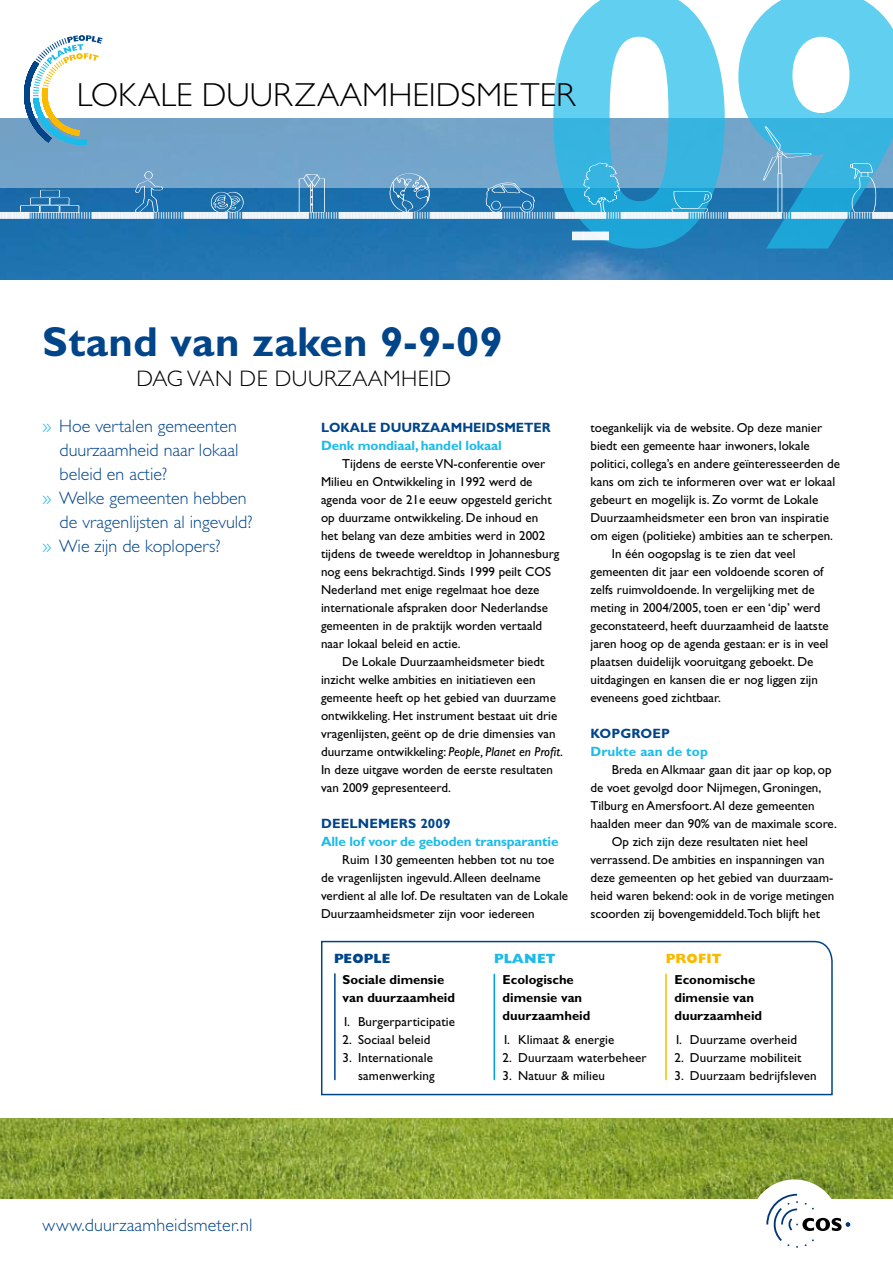
<style>
.page{position:relative;width:893px;height:1263px;background:#fff}
.page>*{position:absolute;margin:0;border:0;box-sizing:border-box;transform-origin:0 0}
.t1{font:700 42px "Gill Sans";color:#004489}
.t2{font:300 33.45px "Gill Sans";color:#000}
.t3{font:300 22.5px "Gill Sans";letter-spacing:.02em;color:#000}
.t4{font:300 18px "Gill Sans";color:#004489}
.t5{font:700 13.5px "Gill Sans";letter-spacing:-.01em;color:#1dbbea}
.t6{font:700 13.5px "Gill Sans";color:#004489}
.t7{font:800 13.5px "Gill Sans";letter-spacing:.02em;color:#1dbbea}
.t8{font:800 13.5px "Gill Sans";letter-spacing:.02em;color:#faba00}
.t9{font:800 13.5px "Gill Sans";letter-spacing:.02em;color:#004489}
.t10{font:13.05px/18px "Gill Sans";color:#000}
.t11{font:700 13.05px/18px "Gill Sans";color:#000}
.t12{font:700 7.35px "Gill Sans";color:#fff}
.s1{color:#1dbbea}
.s2{font-style:italic}
</style>
<div class="page">
<img style="left:0;top:1118px;width:893px;height:81px">
<img style="left:0;top:188px;width:893px;height:92px">
<svg style="left:321px;top:940px;width:512px;height:156px"></svg>
<svg style="left:749px;top:1179px;width:101px;height:69px"></svg>
<div style="left:0;top:118px;width:893px;height:70px;background:#73a3ca"></div>
<hr style="left:494px;top:974px;width:1px;height:105px;background:#009ee0">
<hr style="left:665px;top:974px;width:2px;height:105px;background:#faba00">
<hr style="left:334px;top:974px;width:2px;height:105px;background:#004489">
<svg style="left:553px;top:0;width:340px;height:249px"></svg>
<svg style="left:24px;top:35px;width:79px;height:110px"></svg>
<div style="left:71px;top:84px;width:202px;height:25px;background:#fff"></div>
<svg style="left:583px;top:162px;width:37px;height:51px;background:#3db1dd"></svg>
<svg style="left:19px;top:190px;width:61px;height:23px"></svg>
<svg style="left:298px;top:174px;width:27px;height:39px"></svg>
<svg style="left:210px;top:190px;width:34px;height:25px"></svg>
<svg style="left:486px;top:183px;width:49px;height:30px"></svg>
<svg style="left:134px;top:171px;width:30px;height:43px"></svg>
<svg style="left:670px;top:191px;width:42px;height:22px"></svg>
<svg style="left:850px;top:163px;width:26px;height:50px"></svg>
<svg style="left:762px;top:126px;width:50px;height:87px"></svg>
<svg style="left:390px;top:173px;width:41px;height:41px"></svg>
<h2 class="t2" style="left:77px;top:75px;width:500px">Lokale Duurzaamheidsmeter</h2>
<p class="t12" style="left:-1px;top:211px;width:896px">||||||||||||||||||||||||||||||||||||||||||||||||||||||| | | | | | | | | | | | | | | | | | | | | | | | | ||||||||||||||||||||||||||||||||||||||||||||||||||||||||||||||||||||||||||||||||||||||||||||||||||||||||||||||||||||| | | | | | | | | | | | |||||||||||||||||||||||||||||||||||||||||||||||||||||||||||||||||||||||||||||||||| | | | | | ||||||||||||||||||||||||||||||||||||||||||||||||||||||||||||||||||||||||||||||||||||||||||||||||||||||||||||||||||||||||||||| | | | | | | | | | | | |||||||||||||||||||||||||||||||||||||||||||||||||||||||||||||||||||||||||||||||||||||||||||||||||||||||||||||||||||||||||||||||||||||||||| | | | | | | ||||||||||||||||||||||||||||||||||||||||||||||||||||||||||||||||||||||||||||||||||||||||||||||||||||||||||||||||||||||||||||||||||||||| | | | | | | | | | | | | | | | | | | | | |||||||||||||||||||||||||||||||||||||||||||||||||||||||||||||||||||||||||||||||||||||||||||||||| | | | | | ||||||||||||||||||||||||||||||||||||||||||||||||||||||||||||||||||||||||||||||||||||||||||||||||||||||||||||||||||||||||||||||| | | | | | | | | | | | | | | | |||||||||||||||||||||||||||||||||||||||||||||||||||||||||||||||||||||||||||||||||||||||||||||||||||| | | | ||||||||||||||||||||||||||||||||||||||||||||||||||||||||||||||||||||||||||||||||||||||||||||||||||||||||| | | | | | | | | | |||||||||||||||||||||||||||||||||||||||</p>
<h1 class="t1" style="left:43px;top:317px;width:462px">Stand van zaken 9-9-09</h1>
<h3 class="t3" style="left:136px;top:366px;width:311px">Dag van d e Duurzaamheid</h3>
<h3 class="t4" style="left:43px;top:416px;width:196px"><span class="s1">»</span> H oe vertalen gemeenten</h3>
<h3 class="t4" style="left:60px;top:440px;width:180px">duurzaamheid naar lokaal</h3>
<h3 class="t4" style="left:60px;top:464px;width:109px">beleid en actie?</h3>
<h3 class="t4" style="left:43px;top:488px;width:206px"><span class="s1">»</span> Welke gemeenten hebben</h3>
<h3 class="t4" style="left:60px;top:512px;width:194px">de vragenlijsten al ingevuld?</h3>
<h3 class="t4" style="left:43px;top:536px;width:180px"><span class="s1">»</span> Wie zijn de koplopers?</h3>
<p class="t6" style="left:321px;top:419px;width:231px">Lokale Duurzaamheidsmeter</p>
<p class="t5" style="left:321px;top:437px;width:182px">Denk mondiaal, handel lokaal</p>
<p class="t10" style="left:321px;top:455px;width:240px;text-indent:21px">Tijdens de eerste VN-conferentie over Milieu en Ontwikkeling in 1992 werd de agenda voor de 21e eeuw opgesteld gericht op duurzame ontwikkeling. De inhoud en<br>het belang van deze ambities werd in 2002 tijdens de tweede wereldtop in Johannesburg nog eens bekrachtigd. Sinds 1999 peilt COS Nederland met enige regelmaat hoe deze internationale afspraken door Nederlandse gemeenten in de praktijk worden vertaald naar lokaal beleid en actie.</p>
<p class="t10" style="left:321px;top:653px;width:243px;text-indent:21px">De Lokale Duurzaamheidsmeter biedt inzicht welke ambities en initiatieven een gemeente heeft op het gebied van duurzame ontwikkeling. Het instrument bestaat uit drie vragenlijsten, geënt op de drie dimensies van duurzame ontwikkeling: <span class="s2">People, Planet en Profit</span>.<br>In deze uitgave worden de eerste resultaten van 2009 gepresenteerd.</p>
<p class="t6" style="left:321px;top:815px;width:131px">Deelnemers 2009</p>
<p class="t5" style="left:321px;top:833px;width:239px">Alle lof voor de geboden transparantie</p>
<p class="t10" style="left:321px;top:851px;width:249px;text-indent:21px">Ruim 130 gemeenten hebben tot nu toe de vragenlijsten ingevuld. Alleen deelname verdient al alle lof. De resultaten van de Lokale Duurzaamheidsmeter zijn voor iedereen</p>
<p class="t10" style="left:590px;top:419px;width:233px">toegankelijk via de website. Op deze manier</p>
<p class="t10" style="left:590px;top:437px;width:221px">biedt een gemeente haar inwoners, lokale</p>
<p class="t10" style="left:590px;top:455px;width:251px">politici, collega’s en andere geïnteresseerden de</p>
<p class="t10" style="left:590px;top:473px;width:246px">kans om zich te informeren over wat er lokaal</p>
<p class="t10" style="left:590px;top:491px;width:229px">gebeurt en mogelijk is. Zo vormt de Lokale</p>
<p class="t10" style="left:590px;top:509px;width:240px">Duurzaamheidsmeter een bron van inspiratie</p>
<p class="t10" style="left:590px;top:527px;width:244px">om eigen (politieke) ambities aan te scherpen.</p>
<p class="t10" style="left:612px;top:545px;width:185px">In één oogopslag is te zien dat veel</p>
<p class="t10" style="left:590px;top:563px;width:235px">gemeenten dit jaar een voldoende scoren of</p>
<p class="t10" style="left:590px;top:581px;width:226px">zelfs ruimvoldoende. In vergelijking met de</p>
<p class="t10" style="left:590px;top:599px;width:232px">meting in 2004/2005, toen er een ‘dip’ werd</p>
<p class="t10" style="left:590px;top:617px;width:240px">geconstateerd, heeft duurzaamheid de laatste</p>
<p class="t10" style="left:590px;top:635px;width:239px">jaren hoog op de agenda gestaan: er is in veel</p>
<p class="t10" style="left:590px;top:653px;width:224px">plaatsen duidelijk vooruitgang geboekt. De</p>
<p class="t10" style="left:590px;top:671px;width:229px">uitdagingen en kansen die er nog liggen zijn</p>
<p class="t10" style="left:590px;top:689px;width:132px">eveneens goed zichtbaar.</p>
<p class="t6" style="left:590px;top:725px;width:81px">Kopgroep</p>
<p class="t5" style="left:590px;top:743px;width:119px">Drukte aan de top</p>
<p class="t10" style="left:612px;top:761px;width:221px">Breda en Alkmaar gaan dit jaar op kop, op</p>
<p class="t10" style="left:590px;top:779px;width:232px">de voet gevolgd door Nijmegen, Groningen,</p>
<p class="t10" style="left:590px;top:797px;width:226px">Tilburg en Amersfoort. Al deze gemeenten</p>
<p class="t10" style="left:590px;top:815px;width:248px">haalden meer dan 90% van de maximale score.</p>
<p class="t10" style="left:612px;top:833px;width:198px">Op zich zijn deze resultaten niet heel</p>
<p class="t10" style="left:590px;top:851px;width:236px">verrassend. De ambities en inspanningen van</p>
<p class="t10" style="left:590px;top:869px;width:244px">deze gemeenten op het gebied van duurzaam-</p>
<p class="t10" style="left:590px;top:887px;width:245px">heid waren bekend: ook in de vorige metingen</p>
<p class="t10" style="left:590px;top:905px;width:231px">scoorden zij bovengemiddeld.Toch blijft het</p>
<h3 class="t4" style="left:43px;top:1215px;width:211px">www.duurzaamheidsmeter.nl</h3>
<p class="t9" style="left:334px;top:951px;width:58px">PEOPLE</p>
<p class="t11" style="left:342px;top:971px;width:114px">Sociale dimensie van duurzaamheid</p>
<p class="t10" style="left:342px;top:1013px;width:114px">1. Burgerparticipatie</p>
<p class="t10" style="left:342px;top:1031px;width:89px">2. Sociaal beleid</p>
<p class="t10" style="left:342px;top:1049px;width:94px;text-align:right">3. Internationale samenwerking</p>
<p class="t7" style="left:494px;top:951px;width:63px">PLANET</p>
<p class="t11" style="left:503px;top:971px;width:89px">Ecologische dimensie van duurzaamheid</p>
<p class="t10" style="left:503px;top:1031px;width:113px">1. Klimaat &amp; energie</p>
<p class="t10" style="left:503px;top:1049px;width:145px">2. Duurzaam waterbeheer</p>
<p class="t10" style="left:503px;top:1067px;width:104px">3. Natuur &amp; milieu</p>
<p class="t8" style="left:666px;top:951px;width:57px">PROFIT</p>
<p class="t11" style="left:674px;top:971px;width:89px">Economische dimensie van duurzaamheid</p>
<p class="t10" style="left:674px;top:1031px;width:124px">1. Duurzame overheid</p>
<p class="t10" style="left:674px;top:1049px;width:128px">2. Duurzame mobiliteit</p>
<p class="t10" style="left:674px;top:1067px;width:144px">3. Duurzaam bedrijfsleven</p>
</div>
